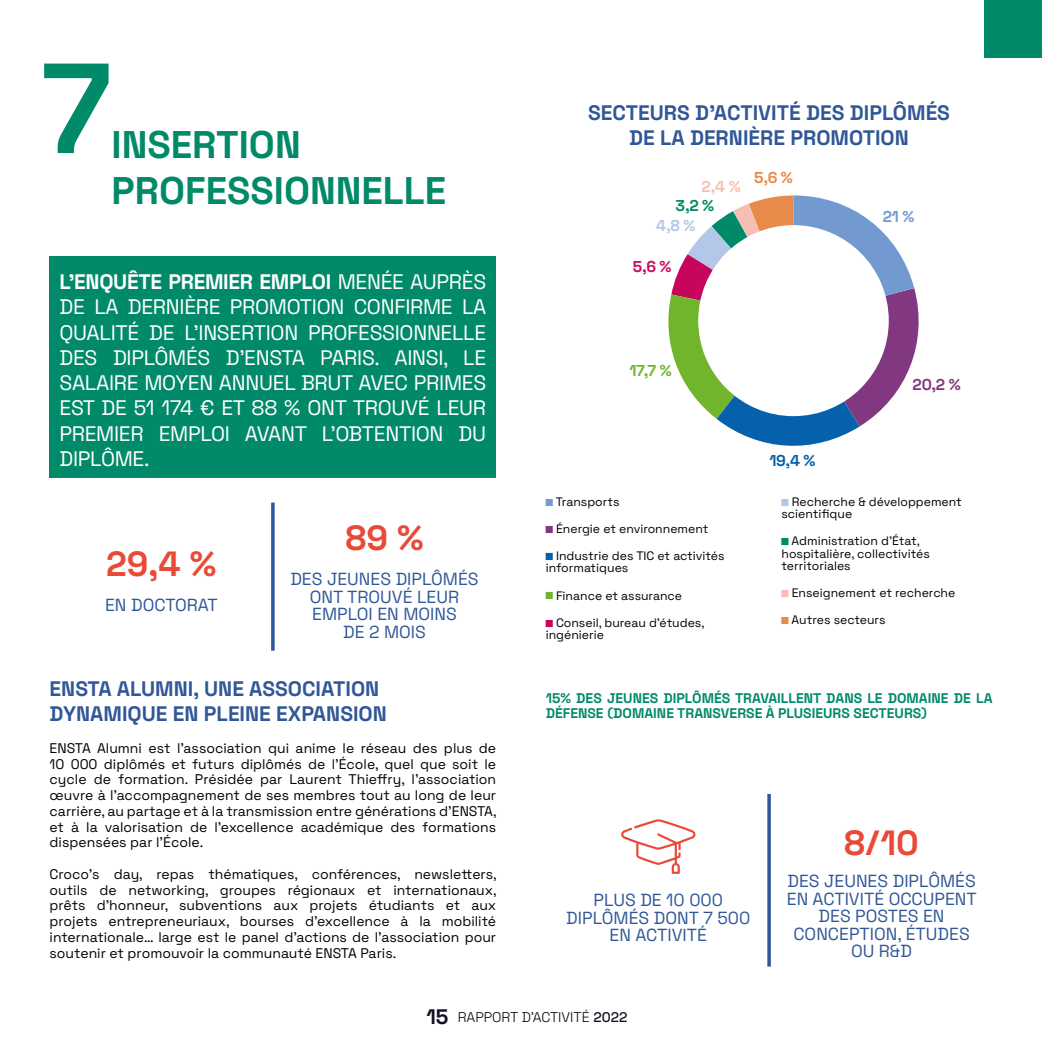
<style>
.page{position:relative;width:1042px;height:1042px;background:#fff}
.page>*{position:absolute;margin:0;border:0;box-sizing:border-box;transform-origin:0 0}
.t1{font:700 127.75px "Space Grotesk";color:#008a69}
.t2{font:700 38.5px/46.2px "Space Grotesk";color:#008a69}
.t3{font:700 35px "Space Grotesk";color:#e94a38}
.t4{font:21px/25.2px "Space Grotesk";letter-spacing:-.015em;color:#fff;text-align:justify}
.t5{font:700 21px/25.2px "Space Grotesk";color:#305798}
.t6{font:17.5px/17.5px "Space Grotesk";color:#305798;text-align:center}
.t7{font:700 15.75px "Space Grotesk";color:#823880}
.t8{font:700 15.75px "Space Grotesk";color:#0561ab}
.t9{font:700 15.75px "Space Grotesk";color:#70b62c}
.t10{font:700 15.75px "Space Grotesk";color:#008a69}
.t11{font:700 15.75px "Space Grotesk";color:#f8bfb2}
.t12{font:700 15.75px "Space Grotesk";color:#b5c7e8}
.t13{font:700 15.75px "Space Grotesk";color:#c80c5f}
.t14{font:700 15.75px "Space Grotesk";color:#e88a4a}
.t15{font:700 15.75px "Space Grotesk";color:#7399d1}
.t16{font:14px/15.8px "Space Grotesk";color:#000;text-align:justify}
.t17{font:700 14px/15.8px "Space Grotesk";color:#008a69}
.t18{font:300 14px "Space Grotesk";color:#000}
.t19{font:12.25px/12.2px "Space Grotesk";color:#000}
.s1{font-weight:700}
.s2{color:#7499d0}
.s3{color:#823880}
.s4{color:#0560ab}
.s5{color:#70b52b}
.s6{color:#c7055c}
.s7{color:#b5c7e8}
.s8{color:#008a69}
.s9{color:#f8bfb2}
.s10{color:#e88a4a}
.s11{font-weight:700;font-size:21px;color:#111228}
.s12{font-weight:500;color:#111228}
</style>
<div class="page">
<svg style="left:668px;top:195px;width:251px;height:251px"></svg>
<div style="left:984px;top:0;width:58px;height:58px;background:#008a69"></div>
<div style="left:50px;top:257px;width:446px;height:221px;background:#008a69"></div>
<svg style="left:271px;top:502px;width:4px;height:149px"></svg>
<svg style="left:621px;top:819px;width:75px;height:55px"></svg>
<svg style="left:767px;top:794px;width:4px;height:172px"></svg>
<div style="left:698px;top:225px;width:191px;height:191px;background:#fff;border-radius:50%"></div>
<h1 class="t1" style="left:41px;top:8px;width:72px">7</h1>
<h2 class="t2" style="left:112px;top:119px;width:336px">INSERTION<br>PROFESSIONNELLE</h2>
<p class="t4" style="left:60px;top:268px;width:428px"><span class="s1">L’ENQUÊTE PREMIER EMPLOI</span> MENÉE AUPRÈS DE LA DERNIÈRE PROMOTION CONFIRME LA QUALITÉ DE L’INSERTION PROFESSIONNELLE DES DIPLÔMÉS D’ENSTA PARIS. AINSI, LE SALAIRE MOYEN ANNUEL BRUT AVEC PRIMES EST DE 51 174 € ET 88 % ONT TROUVÉ LEUR PREMIER EMPLOI AVANT L’OBTENTION DU DIPLÔME.</p>
<h3 class="t3" style="left:106px;top:537px;width:111px">29,4 %</h3>
<p class="t6" style="left:105px;top:595px;width:114px">EN DOCTORAT</p>
<h3 class="t3" style="left:345px;top:510px;width:80px">89 %</h3>
<p class="t6" style="left:290px;top:569px;width:190px">DES JEUNES DIPLÔMÉS<br>ONT TROUVÉ LEUR<br>EMPLOI EN MOINS<br>DE 2 MOIS</p>
<h3 class="t5" style="left:50px;top:675px;width:339px">ENSTA ALUMNI, UNE ASSOCIATION<br>DYNAMIQUE EN PLEINE EXPANSION</h3>
<p class="t16" style="left:50px;top:739px;width:448px">ENSTA Alumni est l’association qui anime le réseau des plus de 10 000 diplômés et futurs diplômés de l’École, quel que soit le cycle de formation. Présidée par Laurent Thieffry, l’association œuvre à l’accompagnement de ses membres tout au long de leur carrière, au partage et à la transmission entre générations d’ENSTA, et à la valorisation de l’excellence académique des formations dispensées par l’École.</p>
<p class="t16" style="left:50px;top:865px;width:448px">Croco’s day, repas thématiques, conférences, newsletters, outils de networking, groupes régionaux et internationaux, prêts d’honneur, subventions aux projets étudiants et aux projets entrepreneuriaux, bourses d’excellence à la mobilité internationale… large est le panel d’actions de l’association pour soutenir et promouvoir la communauté ENSTA Paris.</p>
<h3 class="t5" style="left:588px;top:98px;width:363px;text-align:center">SECTEURS D’ACTIVITÉ DES DIPLÔMÉS<br>DE LA DERNIÈRE PROMOTION</h3>
<p class="t11" style="left:701px;top:174px;width:40px">2,4 %</p>
<p class="t10" style="left:675px;top:193px;width:40px">3,2 %</p>
<p class="t12" style="left:656px;top:213px;width:41px">4,8 %</p>
<p class="t13" style="left:633px;top:254px;width:40px">5,6 %</p>
<p class="t14" style="left:754px;top:165px;width:40px">5,6 %</p>
<p class="t15" style="left:883px;top:204px;width:33px">21 %</p>
<p class="t9" style="left:629px;top:358px;width:44px">17,7 %</p>
<p class="t19" style="left:545px;top:495px;width:76px"><span class="s2">■</span> Transports</p>
<p class="t19" style="left:545px;top:522px;width:165px"><span class="s3">■</span> Énergie et environnement</p>
<p class="t19" style="left:545px;top:549px;width:181px"><span class="s4">■</span> Industrie des TIC et activités informatiques</p>
<p class="t19" style="left:545px;top:588px;width:139px"><span class="s5">■</span> Finance et assurance</p>
<p class="t19" style="left:545px;top:615px;width:161px"><span class="s6">■</span> Conseil, bureau d’études, ingénierie</p>
<p class="t8" style="left:769px;top:448px;width:48px">19,4 %</p>
<p class="t7" style="left:912px;top:372px;width:50px">20,2 %</p>
<p class="t19" style="left:780px;top:495px;width:183px"><span class="s7">■</span> Recherche &amp; développement scientifique</p>
<p class="t19" style="left:780px;top:534px;width:151px"><span class="s8">■</span> Administration d’État, hospitalière, collectivités territoriales</p>
<p class="t19" style="left:780px;top:586px;width:176px"><span class="s9">■</span> Enseignement et recherche</p>
<p class="t19" style="left:780px;top:613px;width:107px"><span class="s10">■</span> Autres secteurs</p>
<p class="t17" style="left:546px;top:689px;width:448px">15% DES JEUNES DIPLÔMÉS TRAVAILLENT DANS LE DOMAINE DE LA<br>DÉFENSE (DOMAINE TRANSVERSE À PLUSIEURS SECTEURS)</p>
<p class="t6" style="left:566px;top:890px;width:186px">PLUS DE 10 000<br>DIPLÔMÉS DONT 7 500<br>EN ACTIVITÉ</p>
<h3 class="t3" style="left:844px;top:815px;width:76px">8/10</h3>
<p class="t6" style="left:787px;top:871px;width:191px">DES JEUNES DIPLÔMÉS<br>EN ACTIVITÉ OCCUPENT<br>DES POSTES EN<br>CONCEPTION, ÉTUDES<br>OU R&amp;D</p>
<p class="t18" style="left:426px;top:1006px;width:203px"><span class="s11">15</span> RAPPORT D’ACTIVITÉ <span class="s12">2022</span></p>
</div>
